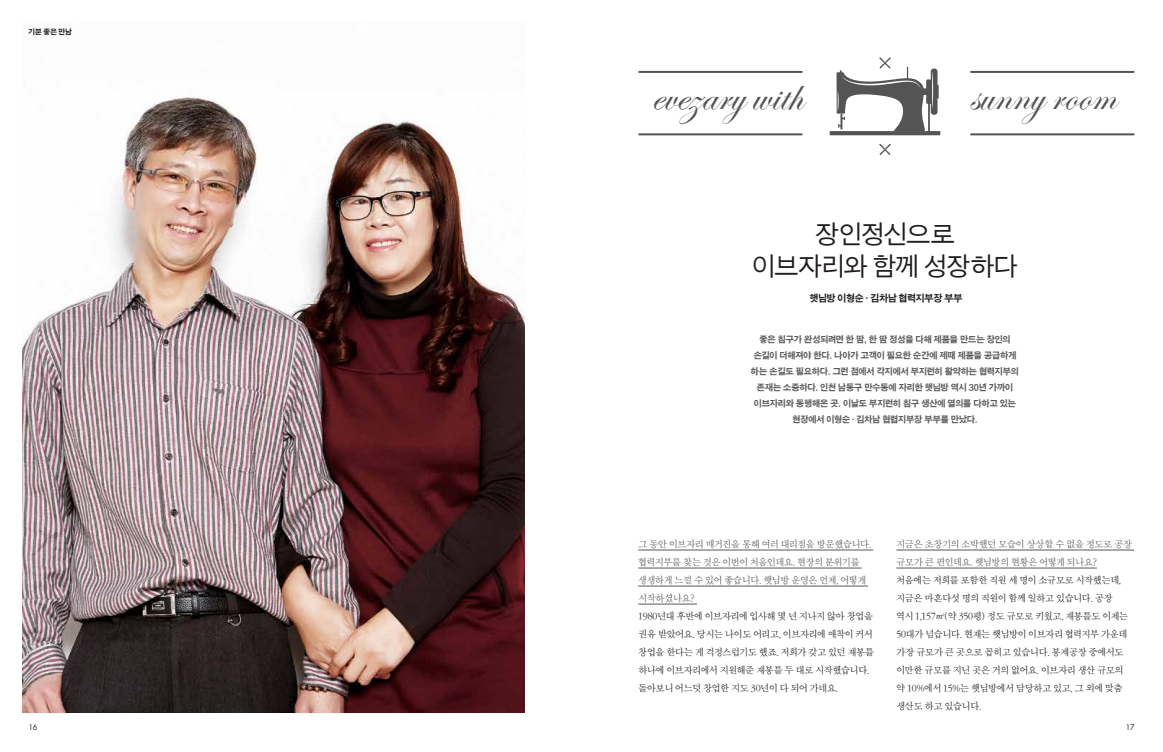
<style>
.page{position:relative;width:1163px;height:752px;background:#fff}
.page>*{position:absolute;margin:0;border:0;box-sizing:border-box;transform-origin:0 0}
.t1{font:46px "Edwardian Script ITC";letter-spacing:.01em;color:#545454}
.t2{font:26px/32px "SM3 SJ Gothic 03";letter-spacing:-.09em;color:#221e1f;text-align:center}
.t3{font:9.8px/18px "SM3 SS Myung Jo 03";letter-spacing:-.09em;color:#221e1f}
.t4{font:9.8px/18px "SM3 SS Myung Jo 03";letter-spacing:-.095em;color:#58585b}
.t5{font:9.8px "SM3 K Gothic";letter-spacing:-.095em;color:#221e1f}
.t6{font:9px/16px "SM3 K Gothic";letter-spacing:-.085em;color:#58585b;text-align:center}
.t7{font:7.5px "SM3 K Gothic";color:#221e1f}
.t8{font:7.5px "Futura";color:#221e1f}
</style>
<div class="page">
<img style="left:23px;top:96px;width:501px;height:615px">
<hr style="left:896px;top:549px;width:237px;height:1px;background:#58585b">
<hr style="left:896px;top:567px;width:200px;height:1px;background:#58585b">
<hr style="left:638px;top:549px;width:235px;height:1px;background:#58585b">
<hr style="left:638px;top:567px;width:223px;height:1px;background:#58585b">
<hr style="left:638px;top:585px;width:229px;height:1px;background:#58585b">
<hr style="left:638px;top:603px;width:58px;height:1px;background:#58585b">
<svg style="left:879px;top:144px;width:11px;height:11px"></svg>
<div style="left:930px;top:68px;width:7px;height:47px;background:#545454;border-radius:3px"></div>
<hr style="left:829px;top:131px;width:111px;height:4px;background:#545454">
<div style="left:933px;top:85px;width:5px;height:13px;background:#545454"></div>
<svg style="left:836px;top:57px;width:97px;height:74px"></svg>
<hr style="left:639px;top:71px;width:162px;height:2px;background:#545454">
<hr style="left:970px;top:71px;width:163px;height:2px;background:#545454">
<hr style="left:639px;top:133px;width:162px;height:2px;background:#545454">
<hr style="left:970px;top:133px;width:163px;height:2px;background:#545454">
<p class="t7" style="left:28px;top:28px;width:45px">기분 좋은 만남</p>
<h1 class="t1" style="left:651px;top:70px;width:153px">evezary with</h1>
<h1 class="t1" style="left:969px;top:70px;width:147px">sunny room</h1>
<h2 class="t2" style="left:751px;top:219px;width:268px">장인정신으로<br>이브자리와 함께 성장하다</h2>
<p class="t5" style="left:809px;top:293px;width:155px">햇님방 이형순·김차남 협력지부장 부부</p>
<p class="t6" style="left:750px;top:331px;width:270px">좋은 침구가 완성되려면 한 땀, 한 땀 정성을 다해 제품을 만드는 장인의 손길이 더해져야 한다. 나아가 고객이 필요한 순간에 제때 제품을 공급하게 하는 손길도 필요하다. 그런 점에서 각지에서 부지런히 활약하는 협력지부의 존재는 소중하다. 인천 남동구 만수동에 자리한 햇님방 역시 30년 가까이 이브자리와 동행해온 곳. 이날도 부지런히 침구 생산에 열의를 다하고 있는 현장에서 이형순·김차남 협렵지부장 부부를 만났다.</p>
<p class="t4" style="left:638px;top:535px;width:235px">그 동안 이브자리 매거진을 통해 여러 대리점을 방문했습니다. 협력지부를 찾는 것은 이번이 처음인데요. 현장의 분위기를 생생하게 느낄 수 있어 좋습니다. 햇님방 운영은 언제, 어떻게 시작하셨나요?</p>
<p class="t3" style="left:637px;top:607px;width:238px">1980년대 후반에 이브자리에 입사해 몇 년 지나지 않아 창업을 권유 받았어요. 당시는 나이도 어리고, 이브자리에 애착이 커서 창업을 한다는 게 걱정스럽기도 했죠. 저희가 갖고 있던 재봉틀 하나에 이브자리에서 지원해준 재봉틀 두 대로 시작했습니다. 돌아보니 어느덧 창업한 지도 30년이 다 되어 가네요.</p>
<p class="t4" style="left:896px;top:535px;width:238px">지금은 초창기의 소박했던 모습이 상상할 수 없을 정도로 공장 규모가 큰 편인데요. 햇님방의 현황은 어떻게 되나요?</p>
<p class="t3" style="left:895px;top:571px;width:234px">처음에는 저희를 포함한 직원 세 명이 소규모로 시작했는데, 지금은 마흔다섯 명의 직원이 함께 일하고 있습니다. 공장 역시 1,157㎡(약 350평) 정도 규모로 키웠고, 재봉틀도 이제는<br>50대가 넘습니다. 현재는 햇님방이 이브자리 협력지부 가운데 가장 규모가 큰 곳으로 꼽히고 있습니다. 봉제공장 중에서도 이만한 규모를 지닌 곳은 거의 없어요. 이브자리 생산 규모의 약 10%에서 15%는 햇님방에서 담당하고 있고, 그 외에 맞춤 생산도 하고 있습니다.</p>
<p class="t8" style="left:28px;top:721px;width:10px">16</p>
<p class="t8" style="left:1125px;top:721px;width:10px">17</p>
</div>
